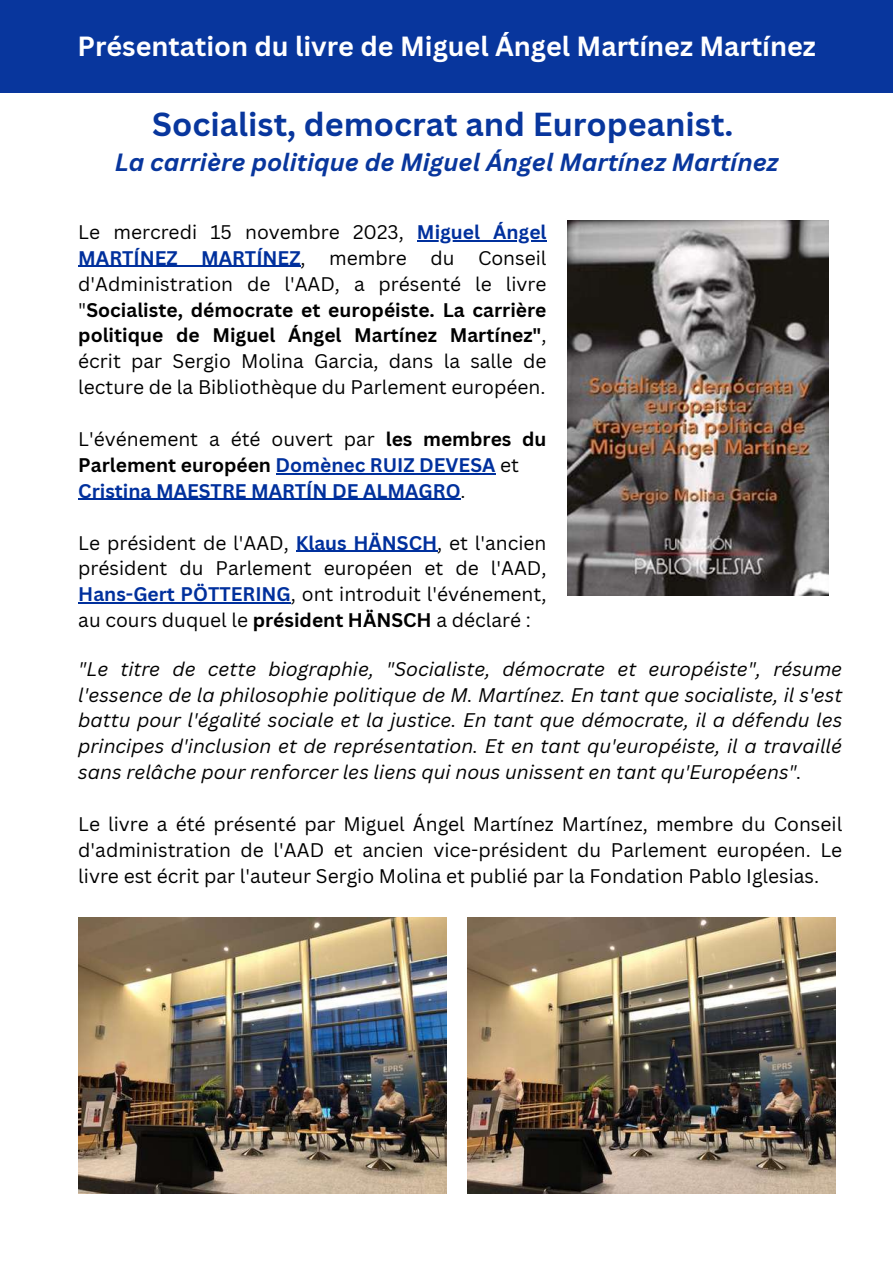
<style>
.page{position:relative;width:893px;height:1264px;background:#fff}
.page>*{position:absolute;margin:0;border:0;box-sizing:border-box;transform-origin:0 0}
.t1{font:700 32.4px "Canva Sans";color:#08369d}
.t2{font:700 27px "Canva Sans";color:#fff}
.t3{font:italic 700 24.3px "Canva Sans";color:#08369d}
.t4{font:19.2px/25.8px "Canva Sans";color:#000;text-align:justify}
.t5{font:italic 19.2px/25.8px "Canva Sans";color:#000;text-align:justify}
.t6{font:700 19.2px/25.8px "Canva Sans";color:#00309d}
.s1{font-weight:700;color:#00309d}
.s2{font-weight:700}
.s3{font-weight:400;color:#000}
.s4{color:#000}
</style>
<div class="page">
<div style="left:0;top:0;width:892px;height:93px;background:#08369d"></div>
<img style="left:467px;top:918px;width:368px;height:275px">
<img style="left:567px;top:220px;width:261px;height:375px">
<img style="left:78px;top:918px;width:368px;height:275px">
<hr style="left:417px;top:240px;width:129px;height:1px;background:#00309d">
<hr style="left:78px;top:266px;width:222px;height:1px;background:#00309d">
<hr style="left:275px;top:473px;width:220px;height:1px;background:#00309d">
<hr style="left:78px;top:499px;width:382px;height:1px;background:#00309d">
<hr style="left:296px;top:550px;width:141px;height:2px;background:#00309d">
<hr style="left:78px;top:602px;width:213px;height:1px;background:#00309d">
<h2 class="t2" style="left:77px;top:27px;width:739px">Présentation du livre de Miguel Ángel Martínez Martínez</h2>
<h1 class="t1" style="left:152px;top:102px;width:582px">Socialist, democrat and Europeanist.</h1>
<p class="t3" style="left:115px;top:145px;width:665px">La carrière politique de Miguel Ángel Martínez Martínez</p>
<p class="t4" style="left:78px;top:218px;width:469px">Le mercredi 15 novembre 2023, <span class="s1">Miguel Ángel MARTÍNEZ MARTÍNEZ</span>, membre du Conseil d'Administration de l'AAD, a présenté le livre "<span class="s2">Socialiste, démocrate et européiste. La carrière politique de Miguel Ángel Martínez Martínez"</span>, écrit par Sergio Molina Garcia, dans la salle de lecture de la Bibliothèque du Parlement européen.</p>
<p class="t6" style="left:78px;top:425px;width:469px"><span class="s3">L'événement a été ouvert par</span> <span class="s4">les membres du<br>Parlement européen</span> Domènec RUIZ DEVESA <span class="s3">et<br></span>Cristina MAESTRE MARTÍN DE ALMAGRO<span class="s3">.</span></p>
<p class="t4" style="left:78px;top:529px;width:469px">Le président de l'AAD, <span class="s1">Klaus HÄNSCH</span>, et l'ancien président du Parlement européen et de l'AAD, <span class="s1">Hans-Gert PÖTTERING</span>, ont introduit l'événement, au cours duquel le <span class="s2">président HÄNSCH</span> a déclaré :</p>
<p class="t5" style="left:78px;top:655px;width:765px">"Le titre de cette biographie, "Socialiste, démocrate et européiste", résume l'essence de la philosophie politique de M. Martínez. En tant que socialiste, il s'est battu pour l'égalité sociale et la justice. En tant que démocrate, il a défendu les principes d'inclusion et de représentation. Et en tant qu'européiste, il a travaillé sans relâche pour renforcer les liens qui nous unissent en tant qu'Européens".</p>
<p class="t4" style="left:78px;top:810px;width:765px">Le livre a été présenté par Miguel Ángel Martínez Martínez, membre du Conseil d'administration de l'AAD et ancien vice-président du Parlement européen. Le livre est écrit par l'auteur Sergio Molina et publié par la Fondation Pablo Iglesias.</p>
</div>
